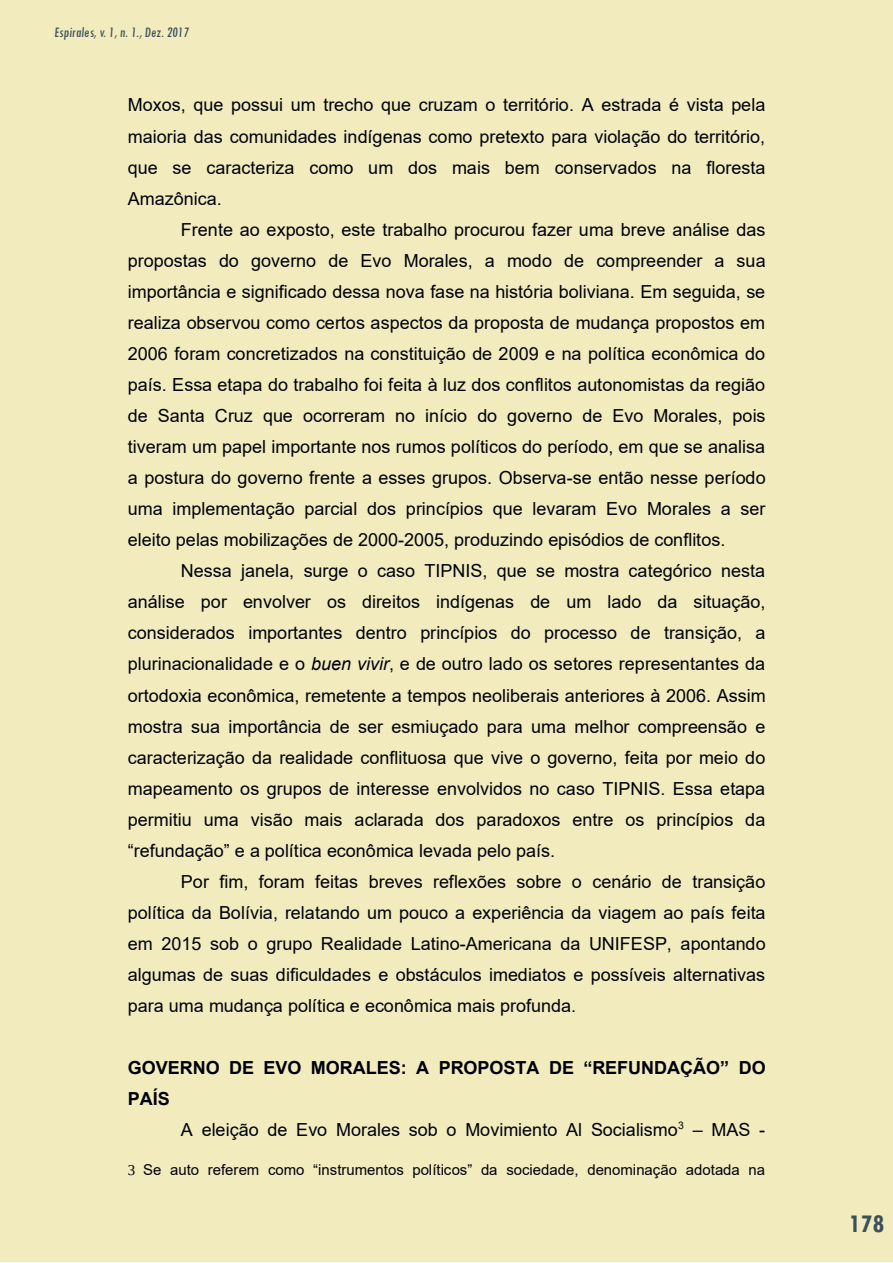
<style>
.page{position:relative;width:893px;height:1263px;background:#fff}
.page>*{position:absolute;margin:0;border:0;box-sizing:border-box;transform-origin:0 0}
.t1{font:700 condensed 27px "Tw Cen";color:#3b505a}
.t2{font:18px/31px "Arial";color:#00000a;text-align:justify}
.t3{font:15px "Arial";color:#00000a}
.t4{font:condensed 15px "Tw Cen";color:#3b505a}
.s1{font-family:"Liberation Serif"}
</style>
<div class="page">
<div style="left:0;top:0;width:893px;height:1262px;background:#f2ebbe"></div>
<p class="t4" style="left:54px;top:24px;width:138px">Espirales, v. 1, n. 1., Dez. 2017</p>
<p class="t2" style="left:128px;top:89px;width:639px">Moxos, que possui um trecho que cruzam o território. A estrada é vista pela maioria das comunidades indígenas como pretexto para violação do território, que se caracteriza como um dos mais bem conservados na floresta Amazônica.</p>
<p class="t2" style="left:128px;top:214px;width:639px;text-indent:53px">Frente ao exposto, este trabalho procurou fazer uma breve análise das propostas do governo de Evo Morales, a modo de compreender a sua importância e significado dessa nova fase na história boliviana. Em seguida, se realiza observou como certos aspectos da proposta de mudança propostos em 2006 foram concretizados na constituição de 2009 e na política econômica do país. Essa etapa do trabalho foi feita à luz dos conflitos autonomistas da região de Santa Cruz que ocorreram no início do governo de Evo Morales, pois tiveram um papel importante nos rumos políticos do período, em que se analisa a postura do governo frente a esses grupos. Observa-se então nesse período uma implementação parcial dos princípios que levaram Evo Morales a ser eleito pelas mobilizações de 2000-2005, produzindo episódios de conflitos.</p>
<p class="t2" style="left:128px;top:555px;width:639px;text-indent:53px">Nessa janela, surge o caso TIPNIS, que se mostra categórico nesta análise por envolver os direitos indígenas de um lado da situação, considerados importantes dentro princípios do processo de transição, a plurinacionalidade e o buen vivir, e de outro lado os setores representantes da ortodoxia econômica, remetente a tempos neoliberais anteriores à 2006. Assim mostra sua importância de ser esmiuçado para uma melhor compreensão e caracterização da realidade conflituosa que vive o governo, feita por meio do mapeamento os grupos de interesse envolvidos no caso TIPNIS. Essa etapa permitiu uma visão mais aclarada dos paradoxos entre os princípios da “refundação” e a política econômica levada pelo país.</p>
<p class="t2" style="left:128px;top:866px;width:639px;text-indent:53px">Por fim, foram feitas breves reflexões sobre o cenário de transição política da Bolívia, relatando um pouco a experiência da viagem ao país feita em 2015 sob o grupo Realidade Latino-Americana da UNIFESP, apontando algumas de suas dificuldades e obstáculos imediatos e possíveis alternativas para uma mudança política e econômica mais profunda.</p>
<p class="t2" style="left:128px;top:1052px;width:639px">GOVERNO DE EVO MORALES: A PROPOSTA DE “REFUNDAÇÃO” DO<br>PAÍS</p>
<p class="t2" style="left:181px;top:1114px;width:586px">A eleição de Evo Morales sob o Movimiento Al Socialismo<sup>3</sup> – MAS -</p>
<p class="t3" style="left:128px;top:1159px;width:639px"><span class="s1">3</span> Se auto referem como “instrumentos políticos” da sociedade, denominação adotada na</p>
<h1 class="t1" style="left:849px;top:1207px;width:37px">178</h1>
</div>
